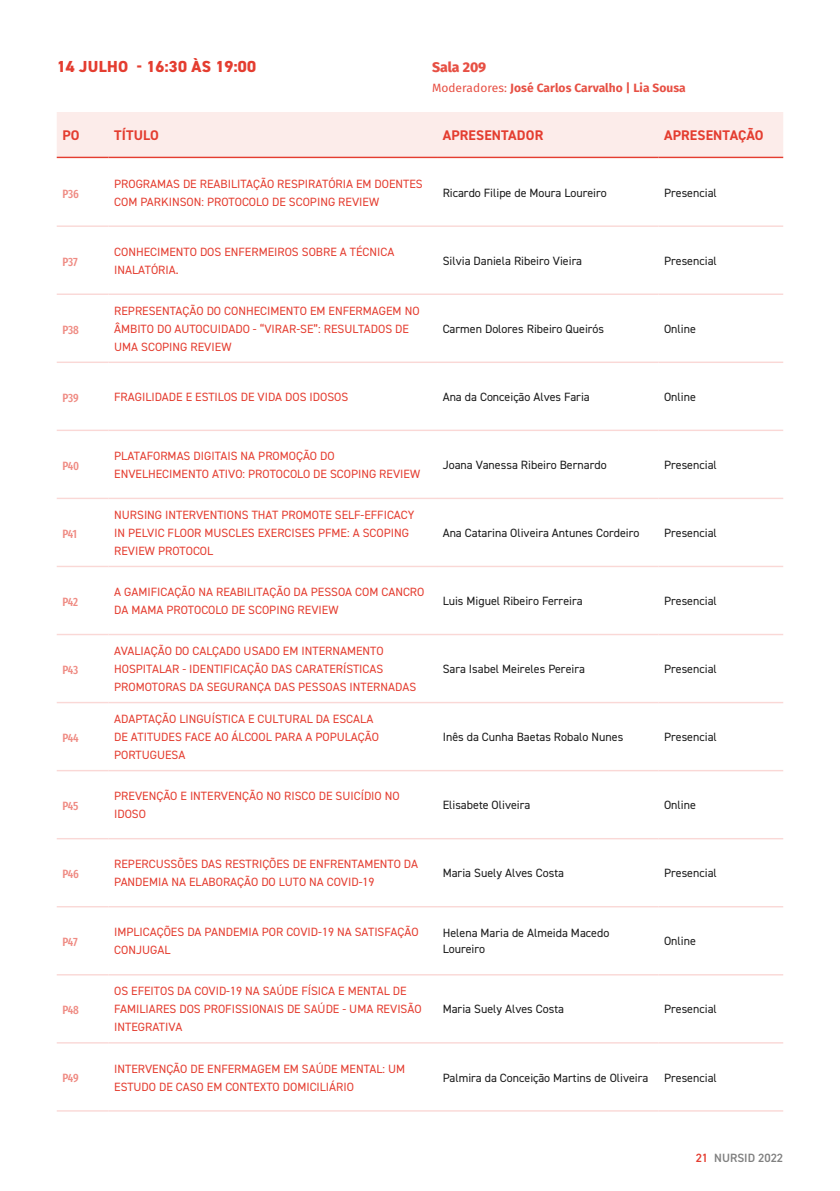
<style>
.page{position:relative;width:840px;height:1191px;background:#fff}
.page>*{position:absolute;margin:0;border:0;box-sizing:border-box;transform-origin:0 0}
.t1{font:800 16px "DIN2014";letter-spacing:.015em;color:#e43d30}
.t2{font:700 14px "DIN2014";letter-spacing:.01em;color:#e43d30}
.t3{font:800 14px "Fira Sans";letter-spacing:-.005em;color:#e75044}
.t4{font:12px/18px "DIN2014";color:#e43d30}
.t5{font:12px/16px "DIN2014";color:#1a1a1a}
.t6{font:500 12px "Fira Sans Compressed";letter-spacing:-.02em;color:#ef8b83}
.t7{font:700 12px "Fira Sans";letter-spacing:.005em;color:#e75044}
.t8{font:600 12px "DIN2014";color:#808080}
.s1{font-weight:400}
.s2{color:#e43d30}
</style>
<div class="page">
<div style="left:57px;top:112px;width:725px;height:45px;background:#fcecea"></div>
<hr style="left:57px;top:225px;width:51px;height:2px;background:#fad8d6">
<hr style="left:108px;top:225px;width:329px;height:2px;background:#fad8d6">
<hr style="left:437px;top:225px;width:221px;height:2px;background:#fad8d6">
<hr style="left:658px;top:225px;width:124px;height:2px;background:#fad8d6">
<hr style="left:57px;top:293px;width:51px;height:2px;background:#fad8d6">
<hr style="left:108px;top:293px;width:329px;height:2px;background:#fad8d6">
<hr style="left:437px;top:293px;width:221px;height:2px;background:#fad8d6">
<hr style="left:658px;top:293px;width:124px;height:2px;background:#fad8d6">
<hr style="left:57px;top:361px;width:51px;height:2px;background:#fad8d6">
<hr style="left:108px;top:361px;width:329px;height:2px;background:#fad8d6">
<hr style="left:437px;top:361px;width:221px;height:2px;background:#fad8d6">
<hr style="left:658px;top:361px;width:124px;height:2px;background:#fad8d6">
<hr style="left:57px;top:429px;width:51px;height:2px;background:#fad8d6">
<hr style="left:108px;top:429px;width:329px;height:2px;background:#fad8d6">
<hr style="left:437px;top:429px;width:221px;height:2px;background:#fad8d6">
<hr style="left:658px;top:429px;width:124px;height:2px;background:#fad8d6">
<hr style="left:57px;top:498px;width:51px;height:1px;background:#fad8d6">
<hr style="left:108px;top:498px;width:329px;height:1px;background:#fad8d6">
<hr style="left:437px;top:498px;width:221px;height:1px;background:#fad8d6">
<hr style="left:658px;top:498px;width:124px;height:1px;background:#fad8d6">
<hr style="left:108px;top:566px;width:329px;height:1px;background:#fad8d6">
<hr style="left:437px;top:566px;width:221px;height:1px;background:#fad8d6">
<hr style="left:658px;top:566px;width:124px;height:1px;background:#fad8d6">
<hr style="left:57px;top:634px;width:51px;height:1px;background:#fad8d6">
<hr style="left:108px;top:634px;width:329px;height:1px;background:#fad8d6">
<hr style="left:437px;top:634px;width:221px;height:1px;background:#fad8d6">
<hr style="left:658px;top:634px;width:124px;height:1px;background:#fad8d6">
<hr style="left:57px;top:702px;width:51px;height:1px;background:#fad8d6">
<hr style="left:108px;top:702px;width:329px;height:1px;background:#fad8d6">
<hr style="left:437px;top:702px;width:221px;height:1px;background:#fad8d6">
<hr style="left:658px;top:702px;width:124px;height:1px;background:#fad8d6">
<hr style="left:658px;top:157px;width:124px;height:1px;background:#e43d30">
<hr style="left:108px;top:770px;width:329px;height:1px;background:#fad8d6">
<hr style="left:437px;top:770px;width:221px;height:1px;background:#fad8d6">
<hr style="left:658px;top:770px;width:124px;height:1px;background:#fad8d6">
<hr style="left:108px;top:838px;width:329px;height:1px;background:#fad8d6">
<hr style="left:437px;top:838px;width:221px;height:1px;background:#fad8d6">
<hr style="left:658px;top:838px;width:124px;height:1px;background:#fad8d6">
<hr style="left:108px;top:906px;width:329px;height:1px;background:#fad8d6">
<hr style="left:437px;top:906px;width:221px;height:1px;background:#fad8d6">
<hr style="left:658px;top:906px;width:124px;height:1px;background:#fad8d6">
<hr style="left:108px;top:974px;width:329px;height:1px;background:#fad8d6">
<hr style="left:437px;top:974px;width:221px;height:1px;background:#fad8d6">
<hr style="left:658px;top:974px;width:124px;height:1px;background:#fad8d6">
<hr style="left:108px;top:1042px;width:329px;height:1px;background:#fad8d6">
<hr style="left:437px;top:1042px;width:221px;height:1px;background:#fad8d6">
<hr style="left:658px;top:1042px;width:124px;height:1px;background:#fad8d6">
<hr style="left:108px;top:1110px;width:329px;height:1px;background:#fad8d6">
<hr style="left:437px;top:1110px;width:221px;height:1px;background:#fad8d6">
<hr style="left:658px;top:1110px;width:124px;height:1px;background:#fad8d6">
<hr style="left:57px;top:566px;width:51px;height:1px;background:#fad8d6">
<hr style="left:57px;top:770px;width:51px;height:1px;background:#fad8d6">
<hr style="left:57px;top:838px;width:51px;height:1px;background:#fad8d6">
<hr style="left:57px;top:906px;width:51px;height:1px;background:#fad8d6">
<hr style="left:57px;top:974px;width:51px;height:1px;background:#fad8d6">
<hr style="left:57px;top:1042px;width:51px;height:1px;background:#fad8d6">
<hr style="left:57px;top:1110px;width:51px;height:1px;background:#fad8d6">
<hr style="left:57px;top:157px;width:51px;height:1px;background:#e43d30">
<hr style="left:108px;top:157px;width:329px;height:1px;background:#e43d30">
<hr style="left:437px;top:157px;width:221px;height:1px;background:#e43d30">
<h1 class="t1" style="left:57px;top:56px;width:201px">14 JULHO - 16:30 ÀS 19:00</h1>
<p class="t3" style="left:432px;top:55px;width:56px">Sala 209</p>
<p class="t7" style="left:432px;top:78px;width:255px"><span class="s1">Moderadores:</span> José Carlos Carvalho | Lia Sousa</p>
<p class="t2" style="left:62px;top:126px;width:19px">PO</p>
<p class="t2" style="left:114px;top:126px;width:46px">TÍTULO</p>
<p class="t2" style="left:442px;top:126px;width:102px">APRESENTADOR</p>
<p class="t2" style="left:663px;top:126px;width:101px">APRESENTAÇÃO</p>
<p class="t6" style="left:62px;top:184px;width:18px">P36</p>
<p class="t6" style="left:62px;top:252px;width:17px">P37</p>
<p class="t6" style="left:62px;top:320px;width:18px">P38</p>
<p class="t4" style="left:114px;top:174px;width:310px">PROGRAMAS DE REABILITAÇÃO RESPIRATÓRIA EM DOENTES<br>COM PARKINSON: PROTOCOLO DE SCOPING REVIEW</p>
<p class="t5" style="left:442px;top:184px;width:166px">Ricardo Filipe de Moura Loureiro</p>
<p class="t5" style="left:663px;top:184px;width:54px">Presencial</p>
<p class="t4" style="left:114px;top:242px;width:281px">CONHECIMENTO DOS ENFERMEIROS SOBRE A TÉCNICA<br>INALATÓRIA.</p>
<p class="t5" style="left:442px;top:252px;width:141px">Silvia Daniela Ribeiro Vieira</p>
<p class="t5" style="left:663px;top:252px;width:54px">Presencial</p>
<p class="t4" style="left:114px;top:301px;width:307px">REPRESENTAÇÃO DO CONHECIMENTO EM ENFERMAGEM NO<br>ÂMBITO DO AUTOCUIDADO - “VIRAR-SE”: RESULTADOS DE<br>UMA SCOPING REVIEW</p>
<p class="t5" style="left:442px;top:320px;width:163px">Carmen Dolores Ribeiro Queirós</p>
<p class="t5" style="left:663px;top:320px;width:33px">Online</p>
<p class="t6" style="left:62px;top:388px;width:18px">P39</p>
<p class="t4" style="left:114px;top:387px;width:235px">FRAGILIDADE E ESTILOS DE VIDA DOS IDOSOS</p>
<p class="t5" style="left:442px;top:388px;width:148px">Ana da Conceição Alves Faria</p>
<p class="t5" style="left:663px;top:388px;width:33px">Online</p>
<p class="t6" style="left:62px;top:456px;width:18px">P40</p>
<p class="t4" style="left:114px;top:447px;width:307px">PLATAFORMAS DIGITAIS NA PROMOÇÃO DO<br>ENVELHECIMENTO ATIVO: PROTOCOLO DE SCOPING REVIEW</p>
<p class="t5" style="left:442px;top:457px;width:165px">Joana Vanessa Ribeiro Bernardo</p>
<p class="t5" style="left:663px;top:457px;width:54px">Presencial</p>
<p class="t6" style="left:62px;top:524px;width:16px">P41</p>
<p class="t4" style="left:114px;top:506px;width:301px">NURSING INTERVENTIONS THAT PROMOTE SELF-EFFICACY<br>IN PELVIC FLOOR MUSCLES EXERCISES PFME: A SCOPING<br>REVIEW PROTOCOL</p>
<p class="t5" style="left:442px;top:525px;width:198px">Ana Catarina Oliveira Antunes Cordeiro</p>
<p class="t5" style="left:663px;top:525px;width:54px">Presencial</p>
<p class="t6" style="left:62px;top:592px;width:17px">P42</p>
<p class="t4" style="left:114px;top:583px;width:311px">A GAMIFICAÇÃO NA REABILITAÇÃO DA PESSOA COM CANCRO<br>DA MAMA PROTOCOLO DE SCOPING REVIEW</p>
<p class="t5" style="left:442px;top:593px;width:141px">Luis Miguel Ribeiro Ferreira</p>
<p class="t5" style="left:663px;top:593px;width:54px">Presencial</p>
<p class="t6" style="left:62px;top:660px;width:17px">P43</p>
<p class="t6" style="left:62px;top:728px;width:18px">P44</p>
<p class="t6" style="left:62px;top:796px;width:18px">P45</p>
<p class="t4" style="left:114px;top:642px;width:303px">AVALIAÇÃO DO CALÇADO USADO EM INTERNAMENTO<br>HOSPITALAR - IDENTIFICAÇÃO DAS CARATERÍSTICAS<br>PROMOTORAS DA SEGURANÇA DAS PESSOAS INTERNADAS</p>
<p class="t4" style="left:114px;top:710px;width:266px">ADAPTAÇÃO LINGUÍSTICA E CULTURAL DA ESCALA<br>DE ATITUDES FACE AO ÁLCOOL PARA A POPULAÇÃO<br>PORTUGUESA</p>
<p class="t5" style="left:442px;top:661px;width:144px">Sara Isabel Meireles Pereira</p>
<p class="t5" style="left:663px;top:661px;width:54px">Presencial</p>
<p class="t5" style="left:442px;top:729px;width:182px">Inês da Cunha Baetas Robalo Nunes</p>
<p class="t5" style="left:663px;top:729px;width:54px">Presencial</p>
<p class="t4" style="left:114px;top:787px;width:287px">PREVENÇÃO E INTERVENÇÃO NO RISCO DE SUICÍDIO NO<br>IDOSO</p>
<p class="t5" style="left:442px;top:797px;width:89px">Elisabete Oliveira</p>
<p class="t5" style="left:663px;top:797px;width:33px">Online</p>
<p class="t6" style="left:62px;top:864px;width:18px">P46</p>
<p class="t4" style="left:114px;top:855px;width:305px">REPERCUSSÕES DAS RESTRIÇÕES DE ENFRENTAMENTO DA<br>PANDEMIA NA ELABORAÇÃO DO LUTO NA COVID-19</p>
<p class="t5" style="left:442px;top:865px;width:123px">Maria Suely Alves Costa</p>
<p class="t5" style="left:663px;top:865px;width:54px">Presencial</p>
<p class="t6" style="left:62px;top:932px;width:17px">P47</p>
<p class="t4" style="left:114px;top:923px;width:306px">IMPLICAÇÕES DA PANDEMIA POR COVID-19 NA SATISFAÇÃO<br>CONJUGAL</p>
<p class="t5" style="left:442px;top:925px;width:168px">Helena Maria de Almeida Macedo<br>Loureiro</p>
<p class="t5" style="left:663px;top:933px;width:33px">Online</p>
<p class="t6" style="left:62px;top:1000px;width:18px">P48</p>
<p class="t6" style="left:62px;top:1068px;width:18px">P49</p>
<p class="t4" style="left:114px;top:982px;width:309px">OS EFEITOS DA COVID-19 NA SAÚDE FÍSICA E MENTAL DE<br>FAMILIARES DOS PROFISSIONAIS DE SAÚDE - UMA REVISÃO<br>INTEGRATIVA</p>
<p class="t5" style="left:442px;top:1001px;width:123px">Maria Suely Alves Costa</p>
<p class="t5" style="left:663px;top:1001px;width:54px">Presencial</p>
<p class="t4" style="left:114px;top:1059px;width:292px">INTERVENÇÃO DE ENFERMAGEM EM SAÚDE MENTAL: UM<br>ESTUDO DE CASO EM CONTEXTO DOMICILIÁRIO</p>
<p class="t5" style="left:442px;top:1069px;width:207px">Palmira da Conceição Martins de Oliveira</p>
<p class="t5" style="left:663px;top:1069px;width:54px">Presencial</p>
<p class="t8" style="left:695px;top:1149px;width:89px"><span class="s2">21</span> NURSID 2022</p>
</div>
